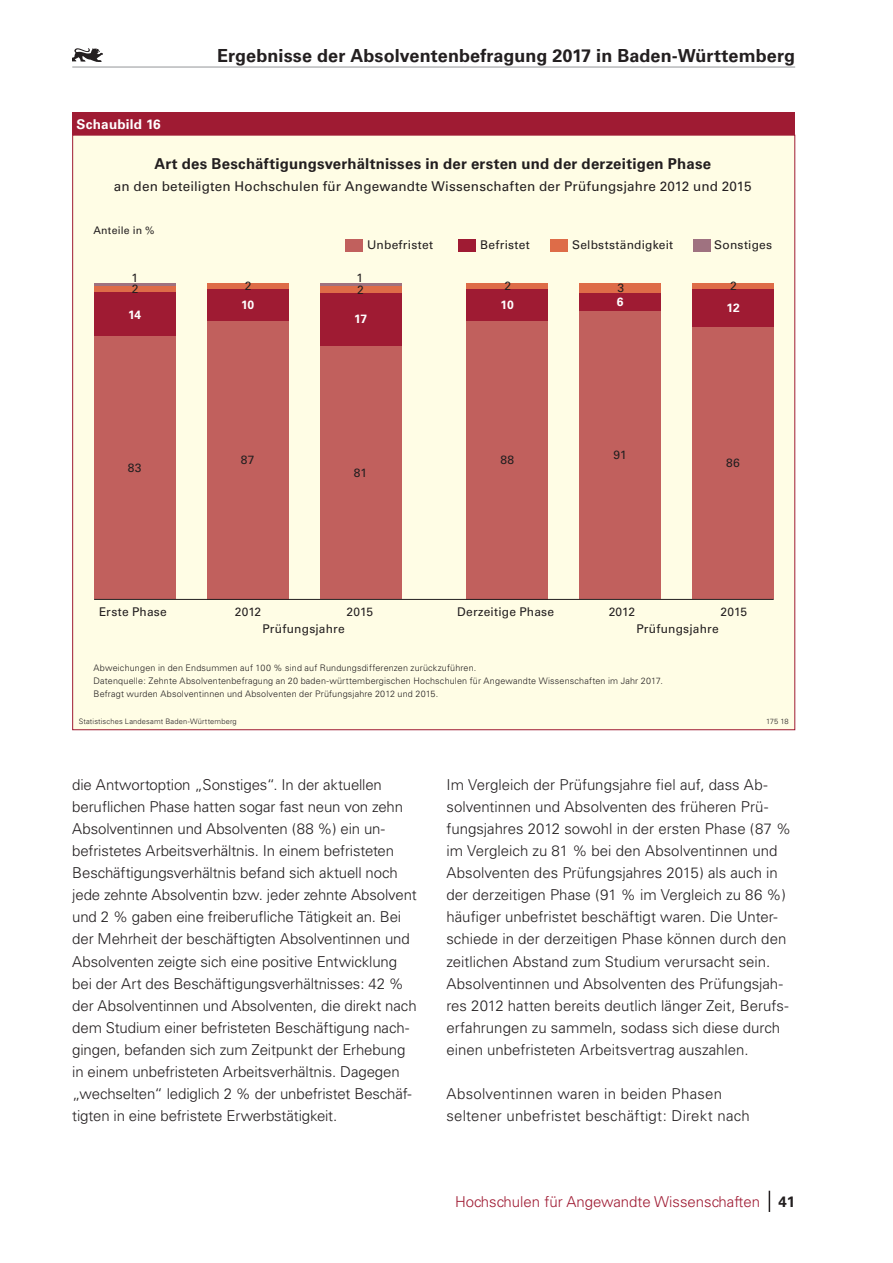
<style>
.page{position:relative;width:893px;height:1263px;background:#fff}
.page>*{position:absolute;margin:0;border:0;box-sizing:border-box;transform-origin:0 0}
.t1{font:700 18px "Univers";letter-spacing:.005em;color:#231f20}
.t2{font:300 15px/22px "Univers";letter-spacing:-.005em;color:#231f20}
.t3{font:300 15px/22px "Univers";letter-spacing:.015em;color:#231f20}
.t4{font:700 15px "Univers";letter-spacing:.015em;color:#231f20}
.t5{font:300 15px "Univers";color:#9f1b33}
.t6{font:13.5px "Univers";letter-spacing:.015em;color:#231f20}
.t7{font:700 13.5px "Univers";letter-spacing:.015em;color:#fff}
.t8{font:12px "Univers";letter-spacing:.02em;color:#231f20}
.t9{font:700 12px "Univers";letter-spacing:-.015em;color:#fff}
.t10{font:10.5px "Univers";letter-spacing:.02em;color:#231f20}
.t11{font:300 9px/12.8px "Univers";letter-spacing:.02em;color:#231f20}
.t12{font:300 7.5px "Univers";letter-spacing:.02em;color:#231f20}
.s1{font-weight:700;color:#231f20}
</style>
<div class="page">
<hr style="left:72px;top:67px;width:723px;height:1px;background:#939598">
<svg style="left:769px;top:1191px;width:1px;height:21px"></svg>
<img style="left:72px;top:49px;width:30px;height:12px">
<div style="left:73px;top:135px;width:722px;height:595px;background:#fffde5"></div>
<div style="left:467px;top:283px;width:81px;height:6px;background:#de6c48"></div>
<div style="left:579px;top:283px;width:82px;height:10px;background:#de6c48"></div>
<div style="left:692px;top:283px;width:82px;height:6px;background:#de6c48"></div>
<div style="left:467px;top:289px;width:81px;height:32px;background:#9f1b33"></div>
<div style="left:579px;top:293px;width:82px;height:19px;background:#9f1b33"></div>
<div style="left:692px;top:289px;width:82px;height:38px;background:#9f1b33"></div>
<div style="left:467px;top:321px;width:81px;height:278px;background:#c1605d"></div>
<div style="left:579px;top:312px;width:82px;height:287px;background:#c1605d"></div>
<div style="left:692px;top:327px;width:82px;height:272px;background:#c1605d"></div>
<hr style="left:94px;top:283px;width:81px;height:3px;background:#9f7280">
<hr style="left:320px;top:283px;width:81px;height:3px;background:#9f7280">
<div style="left:94px;top:286px;width:81px;height:7px;background:#de6c48"></div>
<div style="left:207px;top:283px;width:81px;height:6px;background:#de6c48"></div>
<div style="left:320px;top:286px;width:81px;height:7px;background:#de6c48"></div>
<div style="left:94px;top:293px;width:81px;height:44px;background:#9f1b33"></div>
<div style="left:207px;top:289px;width:81px;height:32px;background:#9f1b33"></div>
<div style="left:320px;top:293px;width:81px;height:53px;background:#9f1b33"></div>
<div style="left:94px;top:337px;width:81px;height:262px;background:#c1605d"></div>
<div style="left:207px;top:321px;width:81px;height:278px;background:#c1605d"></div>
<div style="left:320px;top:346px;width:81px;height:253px;background:#c1605d"></div>
<hr style="left:94px;top:599px;width:680px;height:1px;background:#231f20">
<div style="left:693px;top:239px;width:17px;height:13px;background:#9f7280"></div>
<div style="left:459px;top:239px;width:17px;height:13px;background:#9f1b33"></div>
<div style="left:551px;top:239px;width:17px;height:13px;background:#de6c48"></div>
<div style="left:346px;top:239px;width:17px;height:13px;background:#c1605d"></div>
<div style="left:72px;top:113px;width:723px;height:22px;background:#9f1b33"></div>
<p class="t7" style="left:77px;top:116px;width:86px">Schaubild 16</p>
<p class="t1" style="left:217px;top:46px;width:580px">Ergebnisse der Absolventenbefragung 2017 in Baden-Württemberg</p>
<p class="t4" style="left:154px;top:155px;width:558px">Art des Beschäftigungsverhältnisses in der ersten und der derzeitigen Phase</p>
<p class="t6" style="left:114px;top:178px;width:639px">an den beteiligten Hochschulen für Angewandte Wissenschaften der Prüfungsjahre 2012 und 2015</p>
<p class="t10" style="left:93px;top:224px;width:63px">Anteile in %</p>
<p class="t8" style="left:367px;top:238px;width:67px">Unbefristet</p>
<p class="t8" style="left:480px;top:238px;width:51px">Befristet</p>
<p class="t8" style="left:572px;top:238px;width:103px">Selbstständigkeit</p>
<p class="t8" style="left:714px;top:238px;width:59px">Sonstiges</p>
<p class="t8" style="left:131px;top:270px;width:8px">1</p>
<p class="t8" style="left:356px;top:271px;width:8px">1</p>
<p class="t8" style="left:245px;top:279px;width:8px">2</p>
<p class="t9" style="left:241px;top:298px;width:15px">10</p>
<p class="t8" style="left:132px;top:282px;width:8px">2</p>
<p class="t9" style="left:128px;top:307px;width:15px">14</p>
<p class="t8" style="left:357px;top:282px;width:8px">2</p>
<p class="t9" style="left:354px;top:312px;width:14px">17</p>
<p class="t8" style="left:504px;top:279px;width:8px">2</p>
<p class="t9" style="left:501px;top:298px;width:15px">10</p>
<p class="t8" style="left:617px;top:280px;width:8px">3</p>
<p class="t9" style="left:617px;top:295px;width:8px">6</p>
<p class="t8" style="left:730px;top:279px;width:8px">2</p>
<p class="t9" style="left:726px;top:301px;width:15px">12</p>
<p class="t8" style="left:128px;top:460px;width:15px">83</p>
<p class="t8" style="left:241px;top:453px;width:15px">87</p>
<p class="t8" style="left:354px;top:465px;width:15px">81</p>
<p class="t8" style="left:500px;top:453px;width:15px">88</p>
<p class="t8" style="left:613px;top:448px;width:15px">91</p>
<p class="t8" style="left:726px;top:456px;width:15px">86</p>
<p class="t8" style="left:99px;top:605px;width:69px">Erste Phase</p>
<p class="t8" style="left:235px;top:605px;width:28px">2012</p>
<p class="t8" style="left:347px;top:605px;width:28px">2015</p>
<p class="t8" style="left:457px;top:605px;width:99px">Derzeitige Phase</p>
<p class="t8" style="left:609px;top:605px;width:28px">2012</p>
<p class="t8" style="left:720px;top:605px;width:28px">2015</p>
<p class="t8" style="left:262px;top:621px;width:84px">Prüfungsjahre</p>
<p class="t8" style="left:636px;top:621px;width:84px">Prüfungsjahre</p>
<p class="t11" style="left:94px;top:661px;width:571px">Abweichungen in den Endsummen auf 100 % sind auf Rundungsdifferenzen zurückzuführen.<br>Datenquelle: Zehnte Absolventenbefragung an 20 baden-württembergischen Hochschulen für Angewandte Wissenschaften im Jahr 2017.<br>Befragt wurden Absolventinnen und Absolventen der Prüfungsjahre 2012 und 2015.</p>
<p class="t12" style="left:79px;top:717px;width:160px">Statistisches Landesamt Baden-Württemberg</p>
<p class="t12" style="left:766px;top:717px;width:24px">175 18</p>
<p class="t2" style="left:72px;top:773px;width:346px">die Antwortoption „Sonstiges“. In der aktuellen beruflichen Phase hatten sogar fast neun von zehn Absolventinnen und Absolventen (88 %) ein un&shy;befristetes Arbeitsverhältnis. In einem befristeten Beschäftigungsverhältnis befand sich aktuell noch jede zehnte Absolventin bzw. jeder zehnte Absolvent und 2 % gaben eine freiberufliche Tätigkeit an. Bei der Mehrheit der beschäftigten Absolventinnen und Absolventen zeigte sich eine positive Entwicklung bei der Art des Beschäftigungsverhältnisses: 42 % der Absolventinnen und Absolventen, die direkt nach dem Studium einer befristeten Beschäftigung nach&shy;gingen, befanden sich zum Zeitpunkt der Erhebung in einem unbefristeten Arbeitsverhältnis. Dagegen „wechselten“ lediglich 2 % der unbefristet Beschäf&shy;tigten in eine befristete Erwerbstätigkeit.</p>
<p class="t2" style="left:446px;top:773px;width:346px">Im Vergleich der Prüfungsjahre fiel auf, dass Ab&shy;solventinnen und Absolventen des früheren Prü&shy;fungsjahres 2012 sowohl in der ersten Phase (87 % im Vergleich zu 81 % bei den Absolventinnen und Absolventen des Prüfungsjahres 2015) als auch in der derzeitigen Phase (91 % im Vergleich zu 86 %) häufiger unbefristet beschäftigt waren. Die Unter&shy;schiede in der derzeitigen Phase können durch den zeitlichen Abstand zum Studium verursacht sein.<br>Absolventinnen und Absolventen des Prüfungsjah&shy;res 2012 hatten bereits deutlich länger Zeit, Berufs&shy;erfahrungen zu sammeln, sodass sich diese durch einen unbefristeten Arbeitsvertrag auszahlen.</p>
<p class="t3" style="left:446px;top:1083px;width:305px">Absolventinnen waren in beiden Phasen seltener unbefristet beschäftigt: Direkt nach</p>
<p class="t5" style="left:455px;top:1192px;width:342px">Hochschulen für Angewandte Wissenschaften <span class="s1">41</span></p>
</div>
